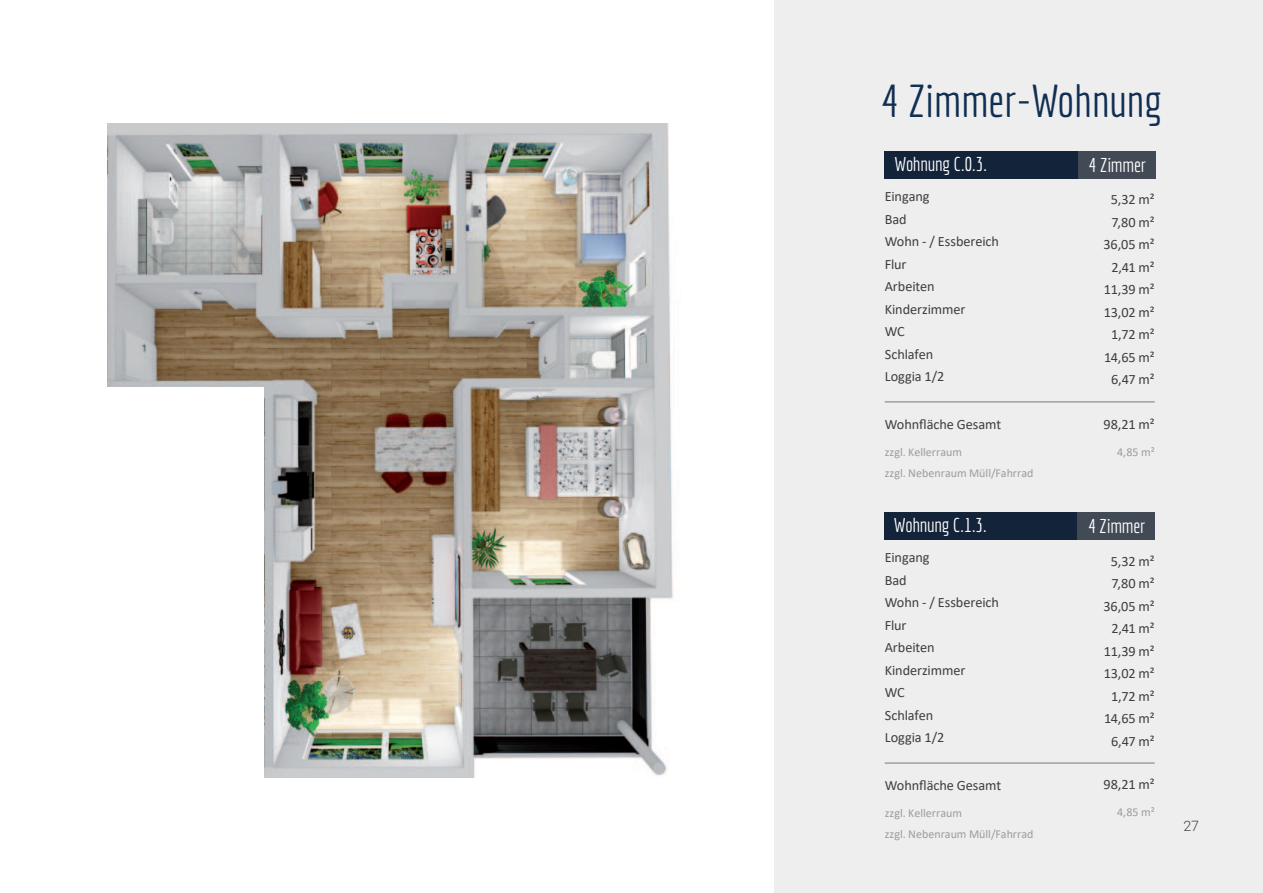
<style>
.page{position:relative;width:1263px;height:893px;background:#fff}
.page>*{position:absolute;margin:0;border:0;box-sizing:border-box;transform-origin:0 0}
.t1{font:45px "Economica";color:#112f52}
.t2{font:19.5px "Economica";letter-spacing:-.015em;color:#fff}
.t3{font:14.25px/22.5px "Calibri";letter-spacing:-.005em;color:#3e3e3f}
.t4{font:300 14.25px "Roboto";color:#3e3e3f}
.t5{font:12px/21px "Calibri";color:#9a9c9d}
</style>
<div class="page">
<div style="left:774px;top:0;width:489px;height:893px;background:#eeeeef"></div>
<img style="left:108px;top:123px;width:566px;height:654px">
<div style="left:89px;top:387px;width:175px;height:397px;background:#fff"></div>
<div style="left:884px;top:512px;width:193px;height:27px;background:#13233a"></div>
<div style="left:1077px;top:512px;width:78px;height:27px;background:#424a56"></div>
<div style="left:885px;top:152px;width:193px;height:27px;background:#13233a"></div>
<div style="left:1078px;top:152px;width:77px;height:27px;background:#424a56"></div>
<hr style="left:885px;top:401px;width:270px;height:2px;background:#9d9fa2">
<hr style="left:885px;top:762px;width:270px;height:2px;background:#9d9fa2">
<h1 class="t1" style="left:881px;top:76px;width:282px">4 Zimmer-Wohnung</h1>
<h2 class="t2" style="left:894px;top:153px;width:94px">Wohnung C.0.3.</h2>
<h2 class="t2" style="left:1089px;top:154px;width:59px">4 Zimmer</h2>
<p class="t3" style="left:885px;top:186px;width:116px">Eingang<br>Bad<br>Wohn - / Essbereich<br>Flur<br>Arbeiten<br>Kinderzimmer<br>WC<br>Schlafen<br>Loggia 1/2</p>
<p class="t3" style="left:885px;top:413px;width:118px">Wohn昀氀äche Gesamt</p>
<p class="t5" style="left:885px;top:441px;width:150px">zzgl. Kellerraum<br>zzgl. Nebenraum Müll/Fahrrad</p>
<p class="t3" style="left:1103px;top:189px;width:53px;text-align:center">5,32 m²<br>7,80 m²<br>36,05 m²<br>2,41 m²<br>11,39 m²<br>13,02 m²<br>1,72 m²<br>14,65 m²<br>6,47 m²</p>
<p class="t3" style="left:1103px;top:414px;width:53px">98,21 m²</p>
<p class="t5" style="left:1117px;top:443px;width:39px">4,85 m²</p>
<h2 class="t2" style="left:894px;top:514px;width:94px">Wohnung C.1.3.</h2>
<h2 class="t2" style="left:1088px;top:515px;width:59px">4 Zimmer</h2>
<p class="t3" style="left:885px;top:547px;width:116px">Eingang<br>Bad<br>Wohn - / Essbereich<br>Flur<br>Arbeiten<br>Kinderzimmer<br>WC<br>Schlafen<br>Loggia 1/2</p>
<p class="t3" style="left:885px;top:774px;width:118px">Wohn昀氀äche Gesamt</p>
<p class="t5" style="left:885px;top:802px;width:150px">zzgl. Kellerraum<br>zzgl. Nebenraum Müll/Fahrrad</p>
<p class="t3" style="left:1103px;top:550px;width:53px;text-align:center">5,32 m²<br>7,80 m²<br>36,05 m²<br>2,41 m²<br>11,39 m²<br>13,02 m²<br>1,72 m²<br>14,65 m²<br>6,47 m²</p>
<p class="t3" style="left:1103px;top:774px;width:53px">98,21 m²</p>
<p class="t5" style="left:1117px;top:802px;width:39px">4,85 m²</p>
<p class="t4" style="left:1183px;top:818px;width:17px">27</p>
</div>
